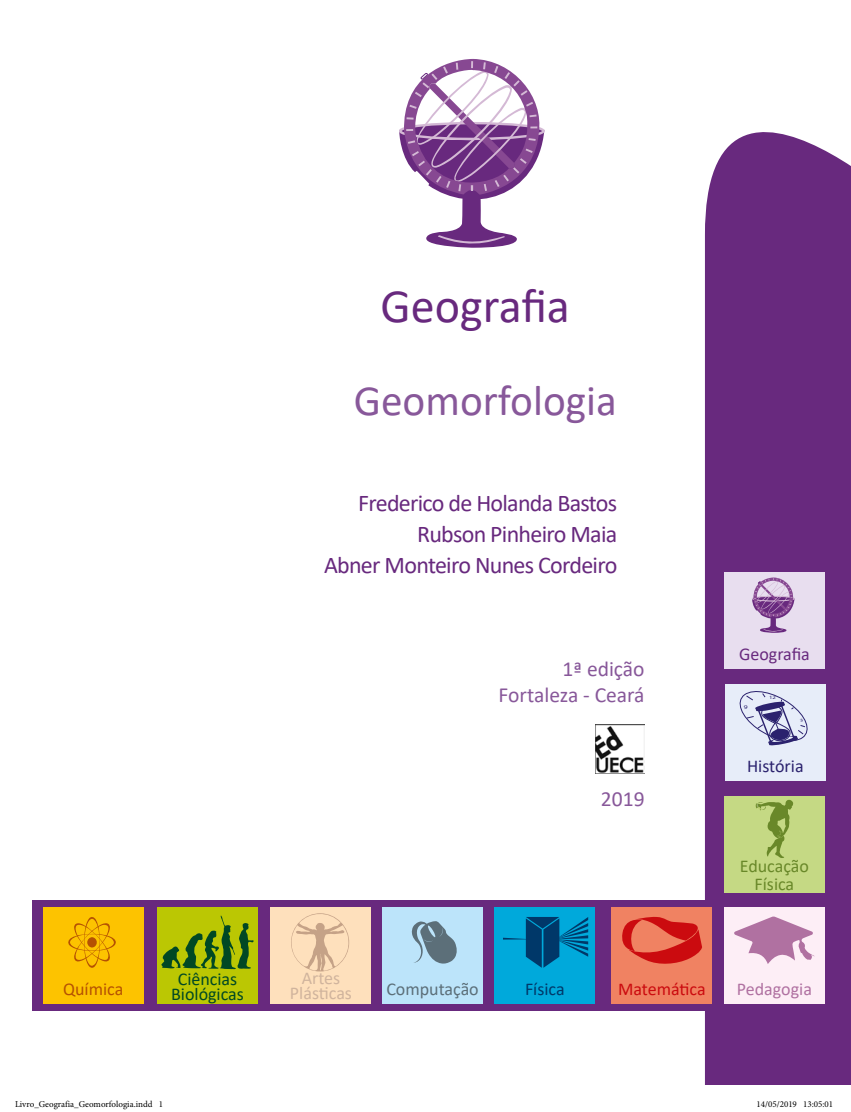
<style>
.page{position:relative;width:851px;height:1112px;background:#fff}
.page>*{position:absolute;margin:0;border:0;box-sizing:border-box;transform-origin:0 0}
.t1{font:48px "Calibri";color:#68297e}
.t2{font:43.35px "Calibri";color:#88589a}
.t3{font:24px/31.2px "Calibri";letter-spacing:-.03em;color:#68297e;text-align:right}
.t4{font:21.6px/25.8px "Calibri";color:#88589a;text-align:right}
.t5{font:18px/15px "Calibri";color:#004824;text-align:center}
.t6{font:18px/15px "Calibri";color:#d0b49d;text-align:center}
.t7{font:18px/18px "Calibri";color:#698829;text-align:center}
.t8{font:18px "Calibri";color:#5c6f79}
.t9{font:18px "Calibri";letter-spacing:-.01em;color:#cb0b0f}
.t10{font:18px "Calibri";color:#b071a1}
.t11{font:18px "Calibri";color:#68297e}
.t12{font:18px "Calibri";color:#2b226e}
.t13{font:18px "Calibri";color:#b55103}
.t14{font:18px "Calibri";color:#003869}
.t15{font:9px "Minion Pro";color:#000}
.t16{font:5.55px "Myriad Pro";color:#2b226e;scale:1.36 1}
.t17{font:4.95px "Myriad Pro";color:#2b226e;scale:1.36 1}
</style>
<div class="page">
<div style="left:704px;top:132px;width:146px;height:952px;background:#68297e"></div>
<svg style="left:399px;top:59px;width:145px;height:189px"></svg>
<img style="left:595px;top:724px;width:49px;height:49px">
<div style="left:33px;top:899px;width:700px;height:111px;background:#68297e"></div>
<div style="left:382px;top:907px;width:101px;height:96px;background:#bce4fa"></div>
<svg style="left:411px;top:921px;width:46px;height:42px"></svg>
<div style="left:43px;top:907px;width:101px;height:96px;background:#fdc300"></div>
<svg style="left:68px;top:917px;width:48px;height:51px"></svg>
<div style="left:494px;top:907px;width:101px;height:96px;background:#00a9db"></div>
<svg style="left:503px;top:917px;width:85px;height:50px"></svg>
<div style="left:611px;top:907px;width:101px;height:96px;background:#f08262"></div>
<svg style="left:622px;top:916px;width:80px;height:48px"></svg>
<div style="left:723px;top:907px;width:101px;height:96px;background:#fdeef6"></div>
<svg style="left:734px;top:916px;width:80px;height:47px"></svg>
<div style="left:269px;top:907px;width:101px;height:96px;background:#fee0bc"></div>
<svg style="left:291px;top:913px;width:58px;height:58px"></svg>
<div style="left:157px;top:907px;width:101px;height:96px;background:#bbc703"></div>
<svg style="left:161px;top:915px;width:93px;height:54px"></svg>
<div style="left:724px;top:572px;width:100px;height:96px;background:#e8deef"></div>
<svg style="left:763px;top:629px;width:20px;height:5px"></svg>
<svg style="left:752px;top:577px;width:42px;height:55px"></svg>
<div style="left:723px;top:795px;width:101px;height:97px;background:#c5d984"></div>
<svg style="left:755px;top:799px;width:38px;height:59px"></svg>
<div style="left:724px;top:684px;width:101px;height:96px;background:#e7edf9"></div>
<svg style="left:739px;top:691px;width:69px;height:54px"></svg>
<h1 class="t1" style="left:380px;top:273px;width:191px">Geografia</h1>
<h2 class="t2" style="left:353px;top:371px;width:264px">Geomorfologia</h2>
<p class="t3" style="left:324px;top:486px;width:295px">Frederico de Holanda Bastos<br>Rubson Pinheiro Maia<br>Abner Monteiro Nunes Cordeiro</p>
<p class="t4" style="left:498px;top:655px;width:147px">1ª edição<br>Fortaleza - Ceará</p>
<p class="t4" style="left:601px;top:785px;width:45px">2019</p>
<p class="t11" style="left:739px;top:641px;width:72px">Geografia</p>
<p class="t16" style="left:743px;top:704px;width:4px">9</p>
<p class="t17" style="left:768px;top:694px;width:7px">12</p>
<p class="t12" style="left:747px;top:753px;width:58px">História</p>
<p class="t7" style="left:739px;top:856px;width:71px">Educação<br>Física</p>
<p class="t6" style="left:290px;top:969px;width:64px">Artes<br>Plásticas</p>
<p class="t5" style="left:171px;top:970px;width:74px">Ciências<br>Biológicas</p>
<p class="t13" style="left:63px;top:976px;width:62px">Química</p>
<p class="t8" style="left:386px;top:976px;width:94px">Computação</p>
<p class="t14" style="left:525px;top:976px;width:41px">Física</p>
<p class="t9" style="left:618px;top:976px;width:89px">Matemática</p>
<p class="t10" style="left:736px;top:976px;width:77px">Pedagogia</p>
<p class="t15" style="left:15px;top:1098px;width:149px">Livro_Geografia_Geomorfologia.indd 1</p>
<p class="t15" style="left:756px;top:1098px;width:78px">14/05/2019 13:05:01</p>
</div>
